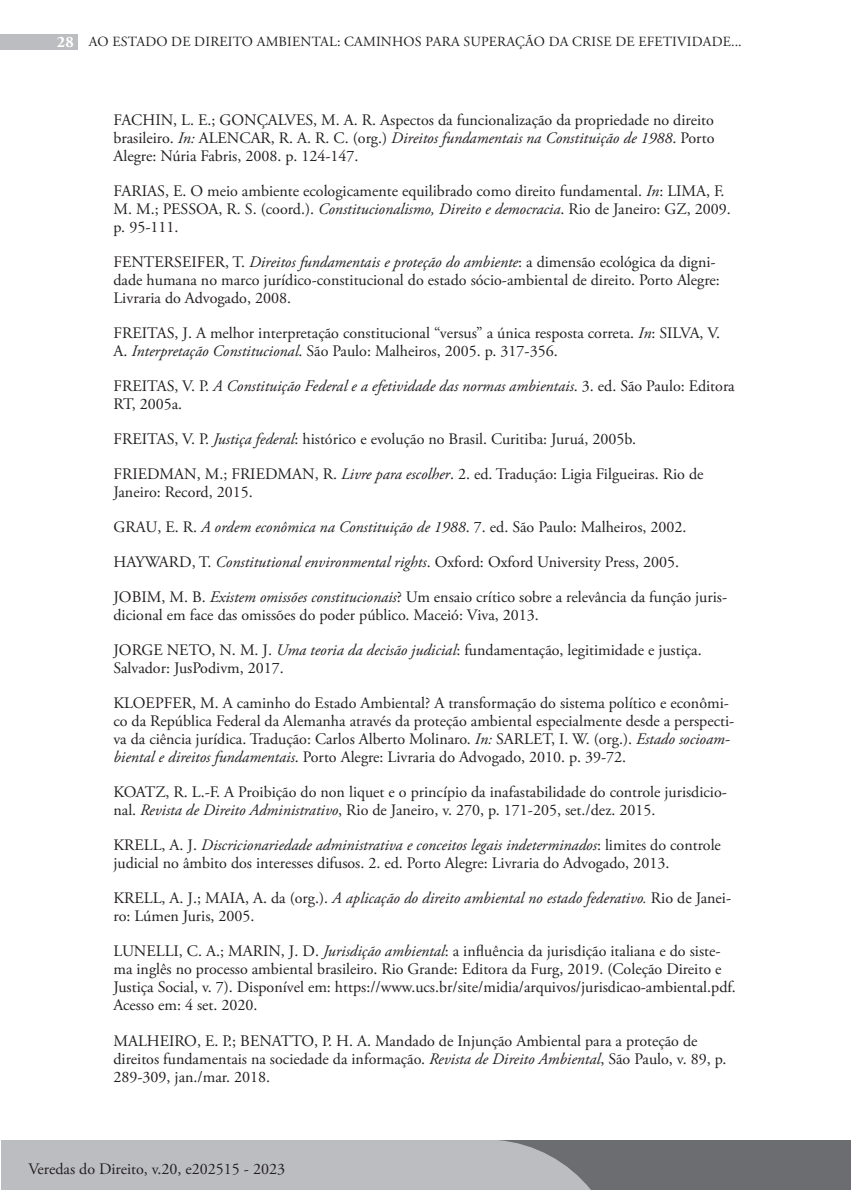
<style>
.page{position:relative;width:851px;height:1191px;background:#fff}
.page>*{position:absolute;margin:0;border:0;box-sizing:border-box;transform-origin:0 0}
.t1{font:16px/18px "Adobe Garamond Pro";color:#231f20}
.t2{font:italic 16px/18px "Adobe Garamond Pro";color:#231f20}
.t3{font:14px "Adobe Garamond Pro";letter-spacing:.015em;color:#231f20}
.s1{font-weight:700;font-size:16px;color:#fff}
.s2{font-style:italic}
.s3{font-style:normal}
</style>
<div class="page">
<div style="left:1px;top:1140px;width:849px;height:50px;background:#6c6d70"></div>
<div style="left:0;top:34px;width:77px;height:16px;background:#bcbdc0"></div>
<div style="left:1px;top:1140px;width:590px;height:50px;background:#bcbdc0"></div>
<p class="t3" style="left:57px;top:34px;width:686px"><span class="s1">28</span> AO ESTADO DE DIREITO AMBIENTAL: CAMINHOS PARA SUPERAÇÃO DA CRISE DE EFETIVIDADE...</p>
<p class="t1" style="left:113px;top:111px;width:602px;text-align:justify">FACHIN, L. E.; GONÇALVES, M. A. R. Aspectos da funcionalização da propriedade no direito brasileiro. <span class="s2">In:</span> ALENCAR, R. A. R. C. (org.) <span class="s2">Direitos fundamentais na Constituição de 1988</span>. Porto Alegre: Núria Fabris, 2008. p. 124-147.</p>
<p class="t1" style="left:113px;top:182px;width:619px">FARIAS, E. O meio ambiente ecologicamente equilibrado como direito fundamental. <span class="s2">In</span>: LIMA, F.<br>M. M.; PESSOA, R. S. (coord.). <span class="s2">Constitucionalismo, Direito e democracia</span>. Rio de Janeiro: GZ, 2009. p. 95-111.</p>
<p class="t1" style="left:113px;top:253px;width:608px">FENTERSEIFER, T. <span class="s2">Direitos fundamentais e proteção do ambiente</span>: a dimensão ecológica da digni&shy;dade humana no marco jurídico-constitucional do estado sócio-ambiental de direito. Porto Alegre:<br>Livraria do Advogado, 2008.</p>
<p class="t1" style="left:113px;top:325px;width:608px">FREITAS, J. A melhor interpretação constitucional “versus” a única resposta correta. <span class="s2">In</span>: SILVA, V.<br>A. <span class="s2">Interpretação Constitucional</span>. São Paulo: Malheiros, 2005. p. 317-356.</p>
<p class="t2" style="left:113px;top:377px;width:622px"><span class="s3">FREITAS, V. P.</span> A Constituição Federal e a efetividade das normas ambientais<span class="s3">. 3. ed. São Paulo: Editora<br>RT, 2005a.</span></p>
<p class="t1" style="left:113px;top:422px;width:591px;line-height:35px">FREITAS, V. P. <span class="s2">Justiça federal</span>: histórico e evolução no Brasil. Curitiba: Juruá, 2005b.<br>FRIEDMAN, M.; FRIEDMAN, R. <span class="s2">Livre para escolher</span>. 2. ed. Tradução: Ligia Filgueiras. Rio de</p>
<p class="t1" style="left:113px;top:475px;width:615px;line-height:35px">Janeiro: Record, 2015.<br>GRAU, E. R. <span class="s2">A ordem econômica na Constituição de 1988</span>. 7. ed. São Paulo: Malheiros, 2002.<br>HAYWARD, T. <span class="s2">Constitutional environmental rights</span>. Oxford: Oxford University Press, 2005.<br>JOBIM, M. B. <span class="s2">Existem omissões constitucionais</span>? Um ensaio crítico sobre a relevância da função juris-</p>
<p class="t1" style="left:113px;top:598px;width:589px;line-height:35px">dicional em face das omissões do poder público. Maceió: Viva, 2013.<br>JORGE NETO, N. M. J. <span class="s2">Uma teoria da decisão judicial</span>: fundamentação, legitimidade e justiça.</p>
<p class="t1" style="left:113px;top:651px;width:617px;line-height:35px">Salvador: JusPodivm, 2017.<br>KLOEPFER, M. A caminho do Estado Ambiental? A transformação do sistema político e econômi-</p>
<p class="t1" style="left:113px;top:713px;width:622px">co da República Federal da Alemanha através da proteção ambiental especialmente desde a perspecti&shy;va da ciência jurídica. Tradução: Carlos Alberto Molinaro. <span class="s2">In:</span> SARLET, I. W. (org.). <span class="s2">Estado socioam&shy;biental e direitos fundamentais</span>. Porto Alegre: Livraria do Advogado, 2010. p. 39-72.</p>
<p class="t1" style="left:113px;top:784px;width:615px">KOATZ, R. L.-F. A Proibição do non liquet e o princípio da inafastabilidade do controle jurisdicio&shy;nal. <span class="s2">Revista de Direito Administrativo</span>, Rio de Janeiro, v. 270, p. 171-205, set./dez. 2015.</p>
<p class="t1" style="left:113px;top:837px;width:609px">KRELL, A. J. <span class="s2">Discricionariedade administrativa e conceitos legais indeterminados</span>: limites do controle judicial no âmbito dos interesses difusos. 2. ed. Porto Alegre: Livraria do Advogado, 2013.</p>
<p class="t1" style="left:113px;top:890px;width:619px">KRELL, A. J.; MAIA, A. da (org.). <span class="s2">A aplicação do direito ambiental no estado federativo.</span> Rio de Janei&shy;ro: Lúmen Juris, 2005.</p>
<p class="t1" style="left:113px;top:943px;width:624px">LUNELLI, C. A.; MARIN, J. D. <span class="s2">Jurisdição ambiental</span>: a influência da jurisdição italiana e do siste&shy;ma inglês no processo ambiental brasileiro. Rio Grande: Editora da Furg, 2019. (Coleção Direito e Justiça Social, v. 7). Disponível em: https://www.ucs.br/site/midia/arquivos/jurisdicao-ambiental.pdf.<br>Acesso em: 4 set. 2020.</p>
<p class="t1" style="left:113px;top:1032px;width:614px">MALHEIRO, E. P.; BENATTO, P. H. A. Mandado de Injunção Ambiental para a proteção de direitos fundamentais na sociedade da informação. <span class="s2">Revista de Direito Ambiental</span>, São Paulo, v. 89, p.<br>289-309, jan./mar. 2018.</p>
<p class="t1" style="left:28px;top:1160px;width:258px">Veredas do Direito, v.20, e202515 - 2023</p>
</div>
